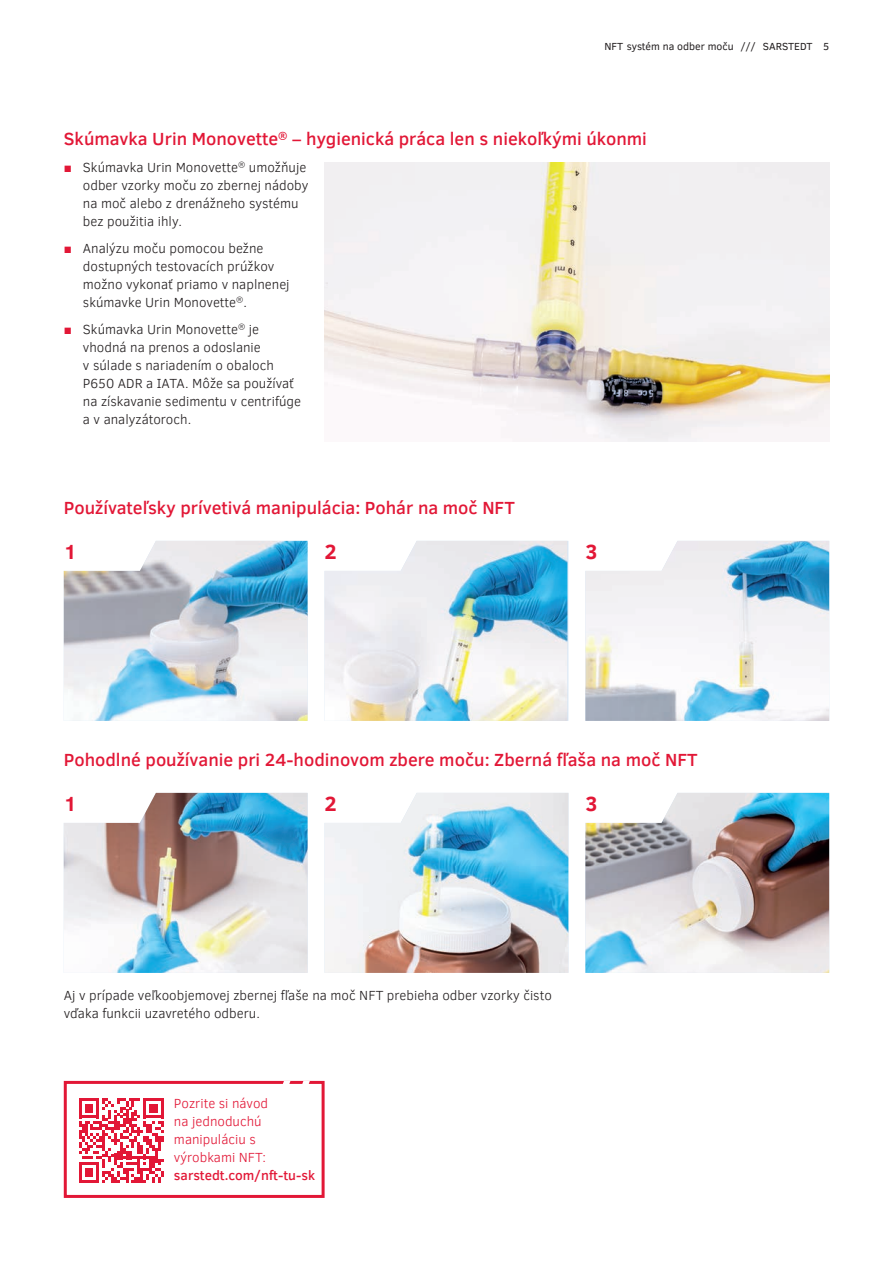
<style>
.page{position:relative;width:893px;height:1263px;background:#fff}
.page>*{position:absolute;margin:0;border:0;box-sizing:border-box;transform-origin:0 0}
.t1{font:700 21px "Clear Sans";color:#e21736}
.t2{font:500 18px "Clear Sans";color:#e21736}
.t3{font:300 13.5px/18px "Clear Sans";color:#231f20}
.t4{font:300 13.5px/18px "Clear Sans";color:#e21736}
.t5{font:500 13.5px "Clear Sans";color:#e21736}
.t6{font:10.5px "Clear Sans";color:#231f20}
.s1{font-weight:400;color:#e21736}
</style>
<div class="page">
<img style="left:64px;top:793px;width:244px;height:180px">
<img style="left:64px;top:541px;width:244px;height:180px">
<img style="left:325px;top:793px;width:243px;height:180px">
<img style="left:325px;top:541px;width:242px;height:180px">
<img style="left:585px;top:793px;width:244px;height:180px">
<img style="left:585px;top:541px;width:244px;height:180px">
<img style="left:325px;top:163px;width:504px;height:279px">
<div style="left:64px;top:1081px;width:261px;height:117px;border:3px solid #e21736"></div>
<svg style="left:283px;top:1081px;width:7px;height:3px"></svg>
<svg style="left:302px;top:1081px;width:8px;height:3px"></svg>
<svg style="left:79px;top:1098px;width:85px;height:85px"></svg>
<p class="t6" style="left:604px;top:39px;width:226px">NFT systém na odber moču /// SARSTEDT 5</p>
<h2 class="t2" style="left:64px;top:126px;width:585px">Skúmavka Urin Monovette<sup>®</sup> – hygienická práca len s niekoľkými úkonmi</h2>
<p class="t3" style="left:83px;top:158px;width:227px;text-indent:-19px"><span class="s1">■</span> Skúmavka Urin Monovette<sup>®</sup> umožňuje odber vzorky moču zo zbernej nádoby na moč alebo z drenážneho systému bez použitia ihly.</p>
<p class="t3" style="left:83px;top:239px;width:208px;text-indent:-19px"><span class="s1">■</span> Analýzu moču pomocou bežne dostupných testovacích prúžkov možno vykonať priamo v naplnenej skúmavke Urin Monovette<sup>®</sup>.</p>
<p class="t3" style="left:83px;top:320px;width:220px;text-indent:-19px"><span class="s1">■</span> Skúmavka Urin Monovette<sup>®</sup> je vhodná na prenos a odoslanie<br>v súlade s nariadením o obaloch<br>P650 ADR a IATA. Môže sa používať na získavanie sedimentu v centrifúge a v analyzátoroch.</p>
<h2 class="t2" style="left:64px;top:495px;width:453px">Používateľsky prívetivá manipulácia: Pohár na moč NFT</h2>
<h1 class="t1" style="left:64px;top:537px;width:15px">1</h1>
<h1 class="t1" style="left:325px;top:537px;width:14px">2</h1>
<h1 class="t1" style="left:585px;top:537px;width:14px">3</h1>
<h2 class="t2" style="left:64px;top:747px;width:635px">Pohodlné používanie pri 24-hodinovom zbere moču: Zberná fľaša na moč NFT</h2>
<h1 class="t1" style="left:64px;top:789px;width:15px">1</h1>
<h1 class="t1" style="left:325px;top:789px;width:14px">2</h1>
<h1 class="t1" style="left:585px;top:789px;width:14px">3</h1>
<p class="t3" style="left:64px;top:986px;width:490px">Aj v prípade veľkoobjemovej zbernej fľaše na moč NFT prebieha odber vzorky čisto vďaka funkcii uzavretého odberu.</p>
<p class="t4" style="left:174px;top:1094px;width:96px">Pozrite si návod na jednoduchú manipuláciu s výrobkami NFT:</p>
<p class="t5" style="left:174px;top:1166px;width:143px">sarstedt.com/nft-tu-sk</p>
</div>
